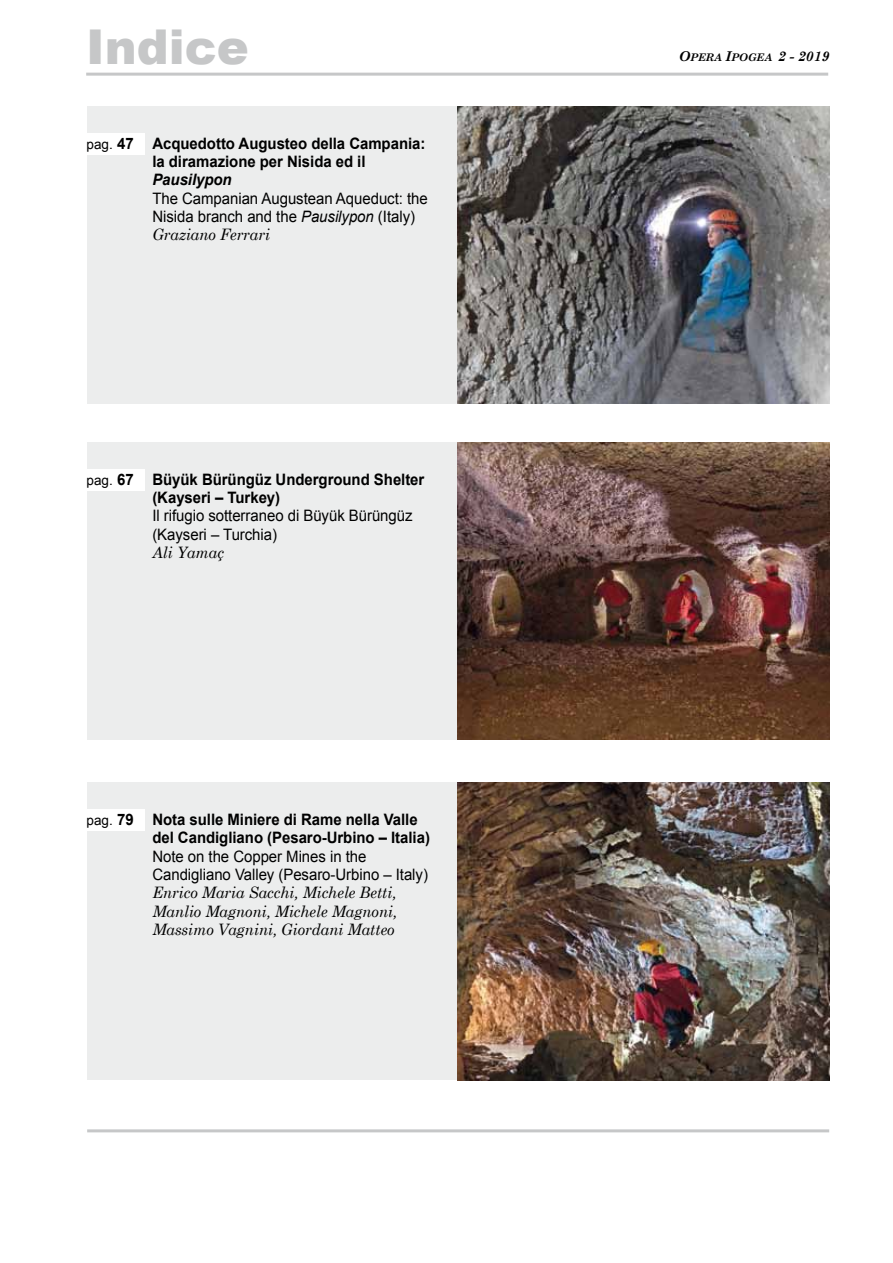
<style>
.page{position:relative;width:893px;height:1263px;background:#fff}
.page>*{position:absolute;margin:0;border:0;box-sizing:border-box;transform-origin:0 0}
.t1{font:900 48px "Arial";color:#c6c7c8}
.t2{font:15.75px/18.3px "Arial";letter-spacing:-.005em;color:#000;scale:.95 1}
.t3{font:700 15.75px/18.3px "Arial";letter-spacing:-.005em;color:#000;scale:.95 1}
.t4{font:italic 15.75px/18.3px "Century Schoolbook";letter-spacing:-.005em;color:#000;text-align:justify;scale:.95 1}
.t5{font:italic 700 15.75px "Arial";letter-spacing:-.005em;color:#000;scale:.95 1}
.t6{font:13.5px "Arial";color:#000}
.t7{font:italic 700 10.5px "Century Schoolbook";color:#000}
.s1{font-style:italic}
.s2{font-size:13.5px}
</style>
<div class="page">
<div style="left:87px;top:106px;width:742px;height:298px;background:#eceded"></div>
<div style="left:87px;top:442px;width:742px;height:298px;background:#eceded"></div>
<div style="left:87px;top:782px;width:742px;height:298px;background:#eceded"></div>
<div style="left:73px;top:133px;width:72px;height:21px;background:#fff"></div>
<div style="left:73px;top:469px;width:72px;height:21px;background:#fff"></div>
<div style="left:73px;top:809px;width:72px;height:21px;background:#fff"></div>
<img style="left:457px;top:106px;width:372px;height:298px">
<img style="left:457px;top:442px;width:372px;height:298px">
<img style="left:457px;top:782px;width:372px;height:298px">
<hr style="left:86px;top:73px;width:742px;height:3px;background:#c6c7c8">
<hr style="left:87px;top:1129px;width:742px;height:3px;background:#c6c7c8">
<h1 class="t1" style="left:86px;top:12px;width:164px">Indice</h1>
<p class="t3" style="left:152px;top:135px;width:289px;text-indent:-35px">47 Acquedotto Augusteo della Campania: la diramazione per Nisida ed il</p>
<p class="t5" style="left:152px;top:169px;width:85px">Pausilypon</p>
<p class="t2" style="left:152px;top:189px;width:291px">The Campanian Augustean Aqueduct: the<br>Nisida branch and the <span class="s1">Pausilypon</span> (Italy)</p>
<p class="t4" style="left:152px;top:225px;width:125px">Graziano Ferrari</p>
<p class="t6" style="left:87px;top:135px;width:28px">pag.</p>
<p class="t3" style="left:152px;top:471px;width:288px;text-indent:-35px">67 Büyük Bürüngüz Underground Shelter (Kayseri – Turkey)</p>
<p class="t2" style="left:152px;top:507px;width:275px">Il rifugio sotterraneo di Büyük Bürüngüz (Kayseri – Turchia)</p>
<p class="t4" style="left:152px;top:542px;width:77px">Ali Yamaç</p>
<p class="t6" style="left:87px;top:471px;width:28px">pag.</p>
<p class="t3" style="left:152px;top:811px;width:294px;text-indent:-35px">79 Nota sulle Miniere di Rame nella Valle del Candigliano (Pesaro-Urbino – Italia)</p>
<p class="t2" style="left:152px;top:847px;width:292px">Note on the Copper Mines in the<br>Candigliano Valley (Pesaro-Urbino – Italy)</p>
<p class="t4" style="left:152px;top:883px;width:259px">Enrico Maria Sacchi, Michele Betti, Manlio Magnoni, Michele Magnoni, Massimo Vagnini, Giordani Matteo</p>
<p class="t6" style="left:87px;top:811px;width:28px">pag.</p>
<p class="t7" style="left:679px;top:49px;width:152px"><span class="s2">O</span>PERA <span class="s2">I</span>POGEA <span class="s2">2 - 2019</span></p>
</div>
